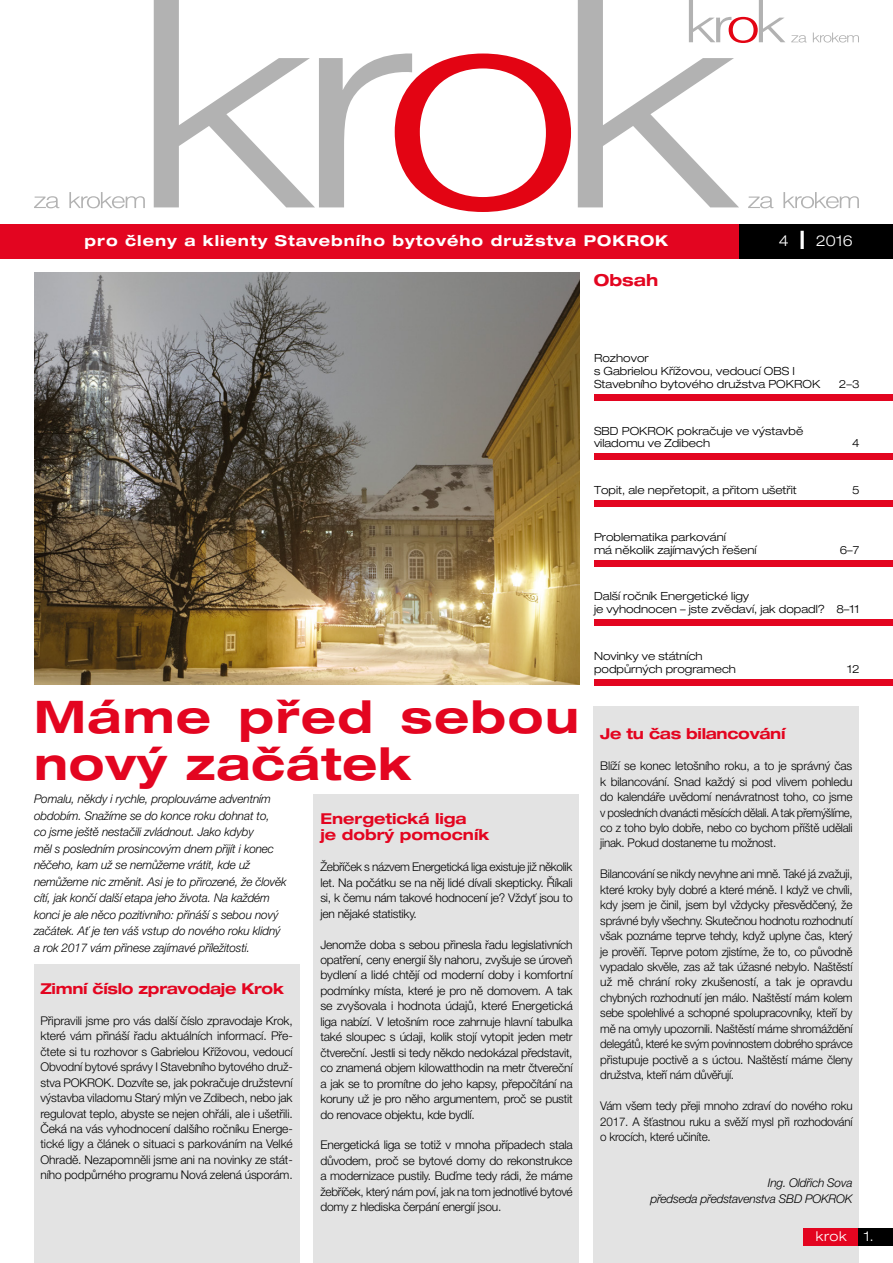
<style>
.page{position:relative;width:893px;height:1263px;background:#fff}
.page>*{position:absolute;margin:0;border:0;box-sizing:border-box;transform-origin:0 0}
.t1{font:700 expanded 45px/46.5px "Helvetica Neue LT Pro";letter-spacing:.035em;color:#e30520}
.t2{font:700 expanded 16.5px "Helvetica Neue LT Pro";color:#e30520}
.t3{font:700 expanded 15px "Helvetica Neue LT Pro";letter-spacing:.065em;color:#fff}
.t4{font:700 expanded 15px "Helvetica Neue LT Pro";letter-spacing:-.02em;color:#e30520}
.t5{font:700 expanded 15px/15.9px "Helvetica Neue LT Pro";color:#e30520}
.t6{font:300 expanded 15px "Helvetica Neue LT Pro";color:#fff}
.t7{font:300 expanded 13.5px "Helvetica Neue LT Pro";color:#fff}
.t8{font:300 12px/15.5px "Helvetica Neue LT Pro";letter-spacing:-.02em;color:#000;text-align:justify}
.t9{font:italic 300 12px/16.5px "Helvetica Neue LT Pro";letter-spacing:-.01em;color:#000}
.t10{font:300 expanded 11.25px/12.8px "Helvetica Neue LT Pro";color:#000}
.s1{font-weight:500;font-stretch:normal;font-size:25.5px}
</style>
<div class="page">
<div style="left:34px;top:964px;width:265px;height:299px;background:#e3e3e3"></div>
<div style="left:314px;top:795px;width:265px;height:468px;background:#e3e3e3"></div>
<div style="left:594px;top:707px;width:265px;height:556px;background:#e3e3e3"></div>
<svg style="left:154px;top:0;width:417px;height:212px"></svg>
<svg style="left:34px;top:196px;width:25px;height:12px"></svg>
<svg style="left:69px;top:192px;width:76px;height:16px"></svg>
<svg style="left:578px;top:0;width:281px;height:208px"></svg>
<div style="left:0;top:224px;width:893px;height:34px;background:#e30520"></div>
<div style="left:740px;top:224px;width:153px;height:34px;background:#000"></div>
<div style="left:804px;top:1229px;width:55px;height:17px;background:#e30520"></div>
<div style="left:859px;top:1229px;width:34px;height:17px;background:#000"></div>
<div style="left:594px;top:394px;width:299px;height:6px;background:#e30520"></div>
<div style="left:594px;top:453px;width:299px;height:7px;background:#e30520"></div>
<div style="left:594px;top:500px;width:299px;height:7px;background:#e30520"></div>
<div style="left:594px;top:560px;width:299px;height:6px;background:#e30520"></div>
<div style="left:594px;top:619px;width:299px;height:7px;background:#e30520"></div>
<div style="left:594px;top:679px;width:299px;height:6px;background:#e30520"></div>
<img style="left:34px;top:272px;width:545px;height:413px">
<p class="t3" style="left:85px;top:231px;width:585px">pro členy a klienty Stavebního bytového družstva POKROK</p>
<h2 class="t2" style="left:594px;top:270px;width:66px">Obsah</h2>
<p class="t6" style="left:779px;top:231px;width:76px">4 <span class="s1">I</span> 2016</p>
<p class="t10" style="left:594px;top:352px;width:228px">Rozhovor<br>s Gabrielou Křížovou, vedoucí OBS I<br>Stavebního bytového družstva POKROK</p>
<p class="t10" style="left:594px;top:424px;width:211px">SBD POKROK pokračuje ve výstavbě viladomu ve Zdibech</p>
<p class="t10" style="left:839px;top:377px;width:22px">2–3</p>
<p class="t10" style="left:852px;top:437px;width:9px">4</p>
<h1 class="t1" style="left:34px;top:692px;width:547px">Máme před sebou nový začátek</h1>
<p class="t5" style="left:320px;top:810px;width:170px">Energetická liga<br>je dobrý pomocník</p>
<p class="t8" style="left:320px;top:859px;width:254px">Žebříček s názvem Energetická liga existuje již několik let. Na počátku se na něj lidé dívali skepticky. Říkali si, k čemu nám takové hodnocení je? Vždyť jsou to jen nějaké statistiky.</p>
<p class="t8" style="left:320px;top:936px;width:254px">Jenomže doba s sebou přinesla řadu legislativních opatření, ceny energií šly nahoru, zvyšuje se úroveň bydlení a lidé chtějí od moderní doby i komfortní podmínky místa, které je pro ně domovem. A tak se zvyšovala i hodnota údajů, které Energetická liga nabízí. V letošním roce zahrnuje hlavní tabulka také sloupec s údaji, kolik stojí vytopit jeden metr čtvereční. Jestli si tedy někdo nedokázal představit, co znamená objem kilowatthodin na metr čtvereční a jak se to promítne do jeho kapsy, přepočítání na koruny už je pro něho argumentem, proč se pustit do renovace objektu, kde bydlí.</p>
<p class="t8" style="left:320px;top:1137px;width:254px">Energetická liga se totiž v mnoha případech stala důvodem, proč se bytové domy do rekonstrukce a modernizace pustily. Buďme tedy rádi, že máme žebříček, který nám poví, jak na tom jednotlivé bytové domy z hlediska čerpání energií jsou.</p>
<p class="t9" style="left:34px;top:791px;width:254px">Pomalu, někdy i rychle, proplouváme adventním obdobím. Snažíme se do konce roku dohnat to,<br>co jsme ještě nestačili zvládnout. Jako kdyby<br>měl s posledním prosincovým dnem přijít i konec něčeho, kam už se nemůžeme vrátit, kde už nemůžeme nic změnit. Asi je to přirozené, že člověk cítí, jak končí další etapa jeho života. Na každém konci je ale něco pozitivního: přináší s sebou nový začátek. Ať je ten váš vstup do nového roku klidný a rok 2017 vám přinese zajímavé příležitosti.</p>
<p class="t4" style="left:40px;top:979px;width:245px">Zimní číslo zpravodaje Krok</p>
<p class="t8" style="left:40px;top:1012px;width:254px">Připravili jsme pro vás další číslo zpravodaje Krok, které vám přináší řadu aktuálních informací. Pře&shy;čtete si tu rozhovor s Gabrielou Křížovou, vedoucí Obvodní bytové správy I Stavebního bytového druž&shy;stva POKROK. Dozvíte se, jak pokračuje družstevní výstavba viladomu Starý mlýn ve Zdibech, nebo jak regulovat teplo, abyste se nejen ohřáli, ale i ušetřili.<br>Čeká na vás vyhodnocení dalšího ročníku Energe&shy;tické ligy a článek o situaci s parkováním na Velké Ohradě. Nezapomněli jsme ani na novinky ze stát&shy;ního podpůrného programu Nová zelená úsporám.</p>
<p class="t10" style="left:594px;top:483px;width:204px">Topit, ale nepřetopit, a přitom ušetřit</p>
<p class="t10" style="left:852px;top:483px;width:9px">5</p>
<p class="t10" style="left:594px;top:530px;width:164px">Problematika parkování<br>má několik zajímavých řešení</p>
<p class="t10" style="left:840px;top:543px;width:21px">6–7</p>
<p class="t10" style="left:594px;top:590px;width:267px">Další ročník Energetické ligy<br>je vyhodnocen – jste zvědaví, jak dopadl? 8–11</p>
<p class="t10" style="left:594px;top:649px;width:143px">Novinky ve státních podpůrných programech</p>
<p class="t10" style="left:847px;top:662px;width:14px">12</p>
<p class="t4" style="left:600px;top:724px;width:187px">Je tu čas bilancování</p>
<p class="t8" style="left:600px;top:758px;width:254px">Blíží se konec letošního roku, a to je správný čas k bilancování. Snad každý si pod vlivem pohledu do kalendáře uvědomí nenávratnost toho, co jsme v posledních dvanácti měsících dělali. A tak přemýšlíme, co z toho bylo dobře, nebo co bychom příště udělali jinak. Pokud dostaneme tu možnost.</p>
<p class="t8" style="left:600px;top:866px;width:254px">Bilancování se nikdy nevyhne ani mně. Také já zvažuji, které kroky byly dobré a které méně. I když ve chvíli, kdy jsem je činil, jsem byl vždycky přesvědčený, že správné byly všechny. Skutečnou hodnotu rozhodnutí však poznáme teprve tehdy, když uplyne čas, který je prověří. Teprve potom zjistíme, že to, co původně vypadalo skvěle, zas až tak úžasné nebylo. Naštěstí už mě chrání roky zkušeností, a tak je opravdu chybných rozhodnutí jen málo. Naštěstí mám kolem sebe spolehlivé a schopné spolupracovníky, kteří by mě na omyly upozornili. Naštěstí máme shromáždění delegátů, které ke svým povinnostem dobrého správce přistupuje poctivě a s úctou. Naštěstí máme členy družstva, kteří nám důvěřují.</p>
<p class="t8" style="left:600px;top:1098px;width:254px">Vám všem tedy přeji mnoho zdraví do nového roku 2017. A šťastnou ruku a svěží mysl při rozhodování o krocích, které učiníte.</p>
<p class="t9" style="left:650px;top:1175px;width:204px;line-height:15.5px;text-align:right">Ing. Oldřich Sova<br>předseda představenstva SBD POKROK</p>
<p class="t7" style="left:816px;top:1228px;width:33px">krok</p>
<p class="t7" style="left:864px;top:1228px;width:11px">1.</p>
</div>
